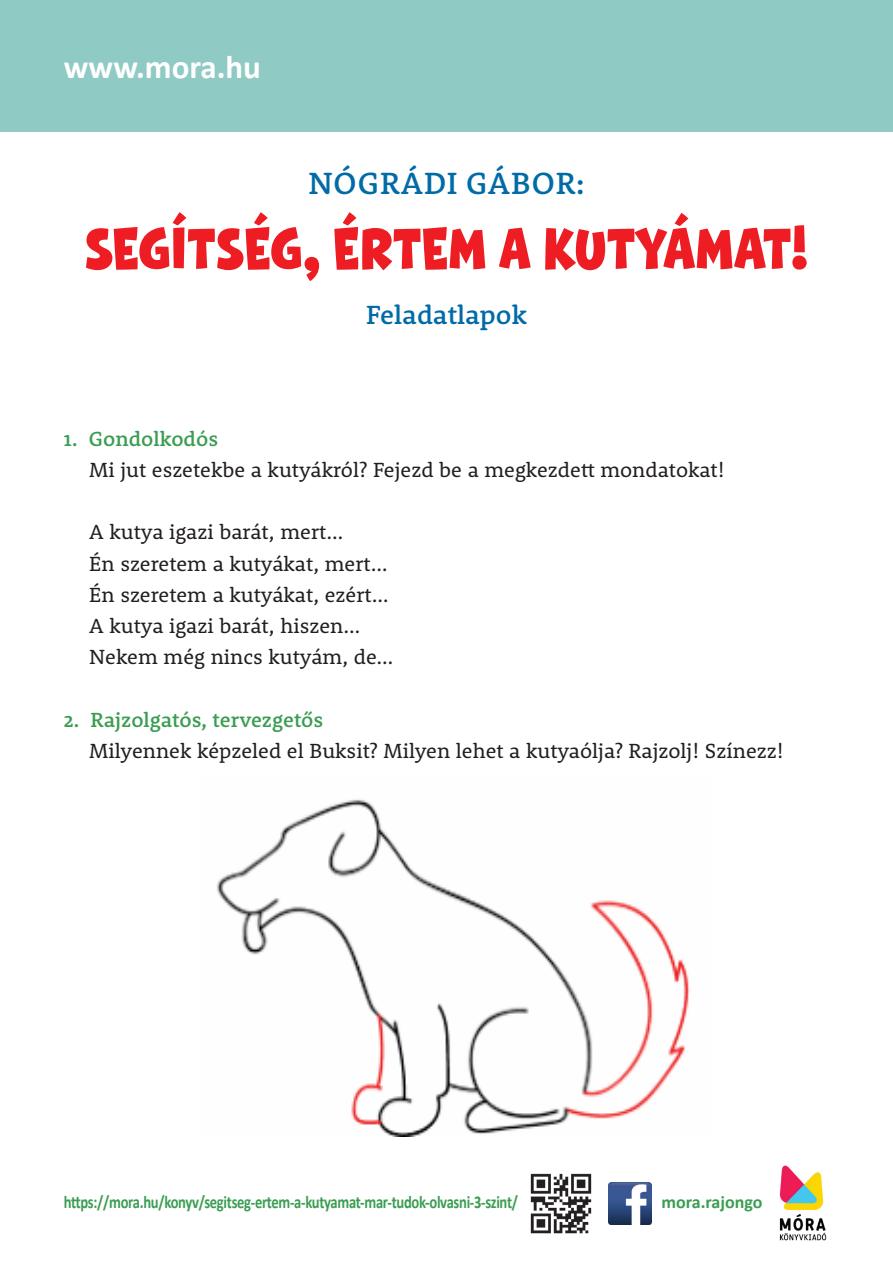
<style>
.page{position:relative;width:893px;height:1263px;background:#fff}
.page>*{position:absolute;margin:0;border:0;box-sizing:border-box;transform-origin:0 0}
.t1{font:75px "House Holiday Sans";letter-spacing:.01em;color:#ee1d23}
.t2{font:700 33px "Calibri";color:#fff}
.t3{font:500 31.5px "Rooney";letter-spacing:.03em;color:#006ba6}
.t4{font:500 27px "Rooney";color:#006ba6}
.t5{font:21px/31.2px "Rooney";color:#231f20}
.t6{font:500 21px "Rooney";color:#3b9d52}
.t7{font:700 18px "Calibri";letter-spacing:-.02em;color:#3b9d52;scale:.81 1}
.t8{font:700 18px "Calibri";color:#3b9d52}
</style>
<div class="page">
<div style="left:0;top:0;width:893px;height:132px;background:#90cac4"></div>
<img style="left:216px;top:799px;width:474px;height:337px">
<img style="left:779px;top:1165px;width:48px;height:76px">
<img style="left:530px;top:1173px;width:62px;height:61px">
<img style="left:609px;top:1182px;width:42px;height:43px">
<h2 class="t2" style="left:64px;top:44px;width:199px">www.mora.hu</h2>
<h2 class="t2" style="left:64px;top:54px;width:199px">www.mora.hu</h2>
<h3 class="t3" style="left:308px;top:162px;width:278px">NÓGRÁDI GÁBOR:</h3>
<h1 class="t1" style="left:85px;top:210px;width:724px">SEGÍTSÉG, ÉRTEM A KUTYÁMAT!</h1>
<p class="t4" style="left:366px;top:296px;width:162px">Feladatlapok</p>
<p class="t6" style="left:64px;top:424px;width:156px">1. Gondolkodós</p>
<p class="t5" style="left:89px;top:453px;width:637px">Mi jut eszetekbe a kutyákról? Fejezd be a megkezdett mondatokat!</p>
<p class="t5" style="left:89px;top:516px;width:306px">A kutya igazi barát, mert…<br>Én szeretem a kutyákat, mert…<br>Én szeretem a kutyákat, ezért…<br>A kutya igazi barát, hiszen…<br>Nekem még nincs kutyám, de…</p>
<p class="t6" style="left:64px;top:706px;width:261px">2. Rajzolgatós, tervezgetős</p>
<p class="t5" style="left:89px;top:734px;width:696px">Milyennek képzeled el Buksit? Milyen lehet a kutyaólja? Rajzolj! Színezz!</p>
<p class="t7" style="left:64px;top:1190px;width:562px">https://mora.hu/konyv/segitseg-ertem-a-kutyamat-mar-tudok-olvasni-3-szint/</p>
<p class="t8" style="left:662px;top:1190px;width:102px">mora.rajongo</p>
</div>
